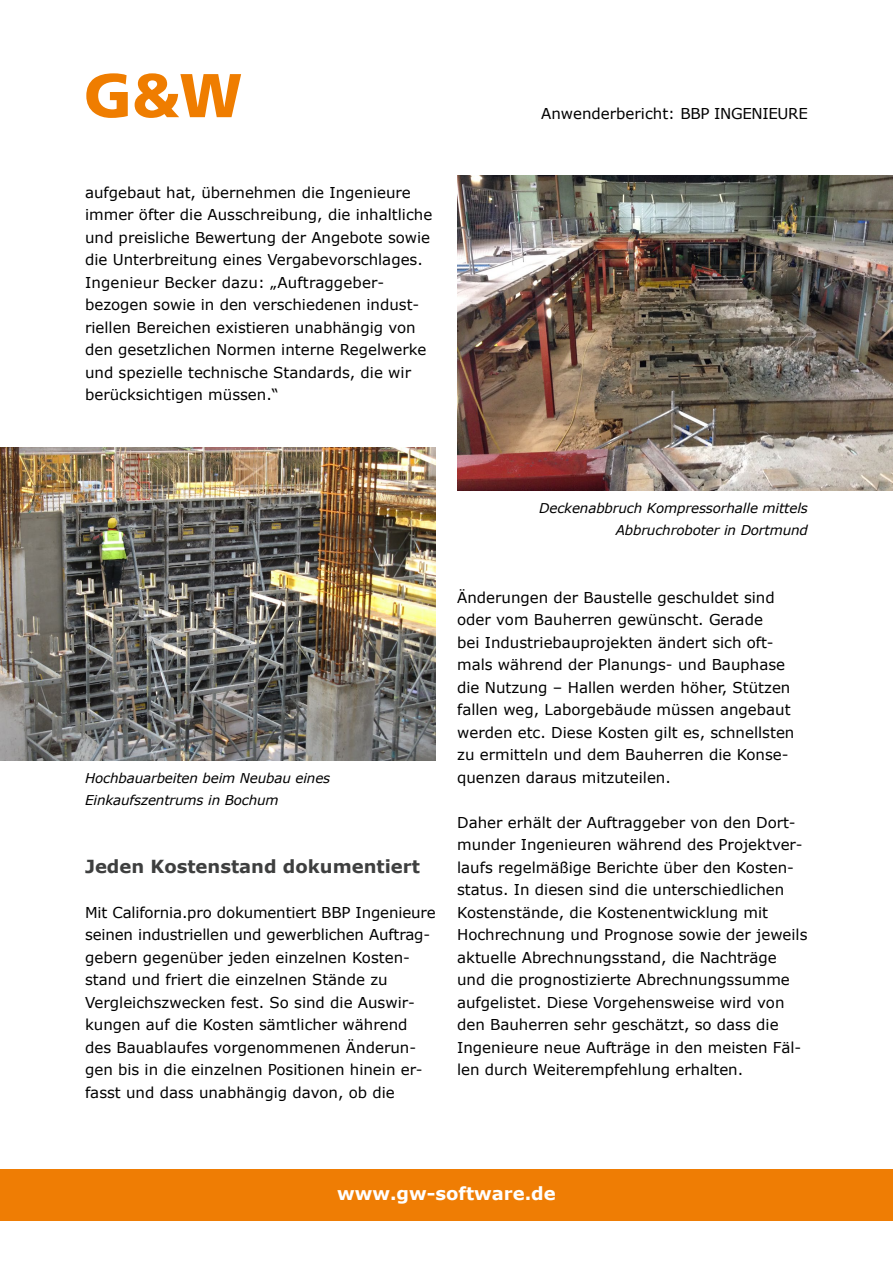
<style>
.page{position:relative;width:893px;height:1263px;background:#fff}
.page>*{position:absolute;margin:0;border:0;box-sizing:border-box;transform-origin:0 0}
.t1{font:700 18px "Verdana";color:#3e3f3f}
.t2{font:700 18px "Verdana";color:#fff}
.t3{font:15px/22.5px "Verdana";color:#000}
.t4{font:italic 13.5px/22.5px "Verdana";letter-spacing:-.01em;color:#000}
</style>
<div class="page">
<div style="left:0;top:1169px;width:893px;height:51px;background:#ef7d04"></div>
<svg style="left:86px;top:74px;width:42px;height:44px"></svg>
<svg style="left:135px;top:74px;width:106px;height:44px"></svg>
<img style="left:0;top:448px;width:436px;height:312px">
<img style="left:457px;top:175px;width:436px;height:315px">
<p class="t3" style="left:85px;top:181px;width:349px">aufgebaut hat, übernehmen die Ingenieure immer öfter die Ausschreibung, die inhaltliche und preisliche Bewertung der Angebote sowie die Unterbreitung eines Vergabevorschlages.<br>Ingenieur Becker dazu: „Auftraggeber&shy;bezogen sowie in den verschiedenen indust&shy;riellen Bereichen existieren unabhängig von den gesetzlichen Normen interne Regelwerke und spezielle technische Standards, die wir berücksichtigen müssen.“</p>
<p class="t3" style="left:541px;top:102px;width:268px">Anwenderbericht: BBP INGENIEURE</p>
<p class="t4" style="left:85px;top:766px;width:247px">Hochbauarbeiten beim Neubau eines<br>Einkaufszentrums in Bochum</p>
<p class="t1" style="left:85px;top:853px;width:336px">Jeden Kostenstand dokumentiert</p>
<p class="t3" style="left:85px;top:901px;width:352px">Mit California.pro dokumentiert BBP Ingenieure seinen industriellen und gewerblichen Auftrag&shy;gebern gegenüber jeden einzelnen Kosten&shy;stand und friert die einzelnen Stände zu Vergleichszwecken fest. So sind die Auswir&shy;kungen auf die Kosten sämtlicher während des Bauablaufes vorgenommenen Änderun&shy;gen bis in die einzelnen Positionen hinein er&shy;fasst und dass unabhängig davon, ob die</p>
<p class="t4" style="left:539px;top:496px;width:270px;text-align:right">Deckenabbruch Kompressorhalle mittels<br>Abbruchroboter in Dortmund</p>
<p class="t3" style="left:457px;top:586px;width:339px">Änderungen der Baustelle geschuldet sind oder vom Bauherren gewünscht. Gerade<br>bei Industriebauprojekten ändert sich oft&shy;mals während der Planungs- und Bauphase die Nutzung – Hallen werden höher, Stützen fallen weg, Laborgebäude müssen angebaut werden etc. Diese Kosten gilt es, schnellsten zu ermitteln und dem Bauherren die Konse&shy;quenzen daraus mitzuteilen.</p>
<p class="t3" style="left:457px;top:811px;width:352px">Daher erhält der Auftraggeber von den Dort&shy;munder Ingenieuren während des Projektver&shy;laufs regelmäßige Berichte über den Kosten&shy;status. In diesen sind die unterschiedlichen Kostenstände, die Kostenentwicklung mit Hochrechnung und Prognose sowie der jeweils aktuelle Abrechnungsstand, die Nachträge und die prognostizierte Abrechnungssumme aufgelistet. Diese Vorgehensweise wird von den Bauherren sehr geschätzt, so dass die Ingenieure neue Aufträge in den meisten Fäl&shy;len durch Weiterempfehlung erhalten.</p>
<p class="t2" style="left:337px;top:1181px;width:220px">www.gw-software.de</p>
</div>
